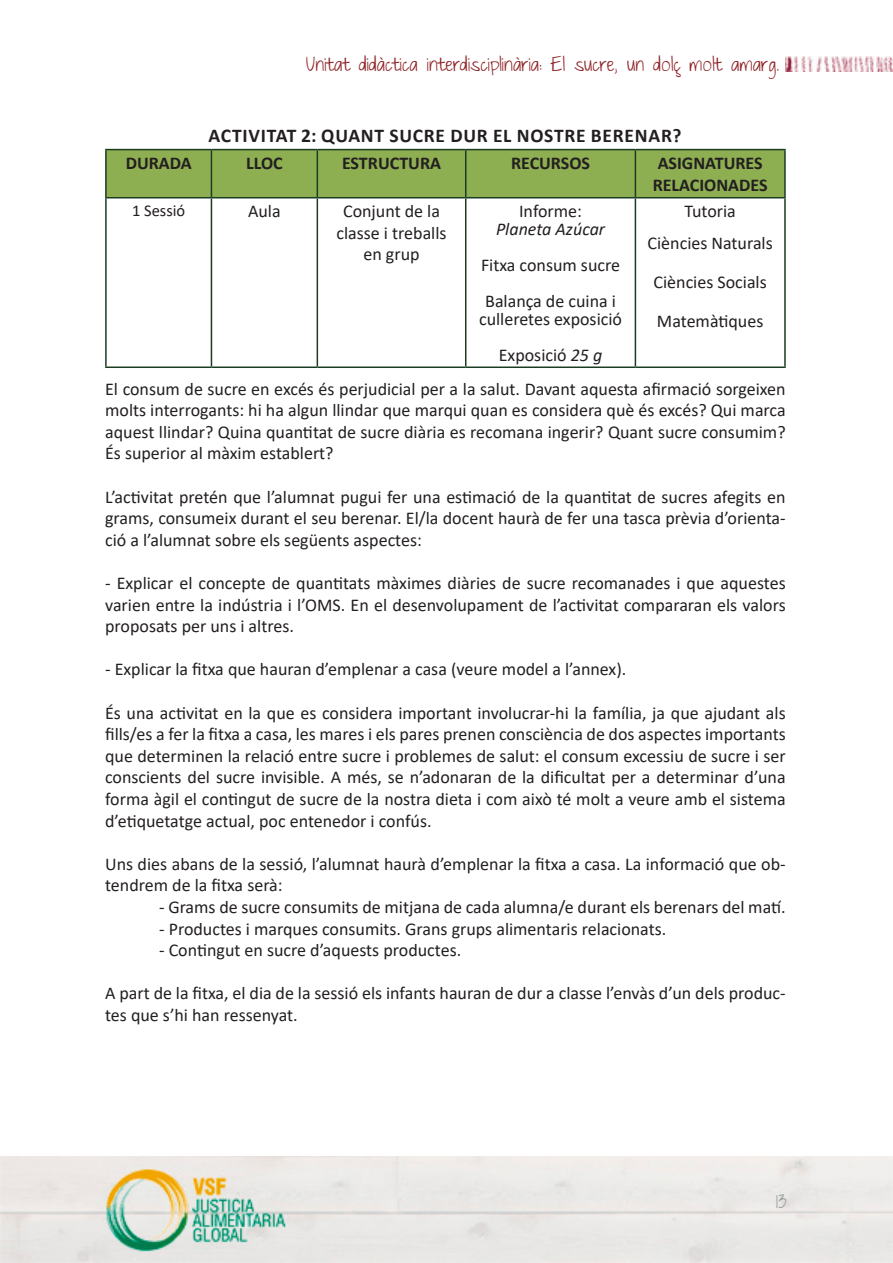
<style>
.page{position:relative;width:893px;height:1263px;background:#fff}
.page>*{position:absolute;margin:0;border:0;box-sizing:border-box;transform-origin:0 0}
.t1{font:700 19.5px "Calibri";letter-spacing:.04em;color:#231f20}
.t2{font:18px/21.6px "Calibri";color:#231f20;text-align:justify}
.t3{font:18px "Just The Way You Are";color:#8f2326}
.t4{font:700 18px "Calibri";color:#231f20}
.t5{font:italic 18px "Calibri";color:#231f20}
.t6{font:18px "Just The Way You Are";color:#939598}
.t7{font:16.5px "Calibri";color:#231f20}
.s1{font-style:italic}
</style>
<div class="page">
<img style="left:0;top:1156px;width:893px;height:107px">
<img style="left:786px;top:56px;width:106px;height:15px">
<div style="left:107px;top:150px;width:677px;height:47px;background:#8eae52"></div>
<hr style="left:105px;top:149px;width:106px;height:1px;background:#1b3c22">
<hr style="left:105px;top:150px;width:2px;height:47px;background:#1b3c22">
<hr style="left:211px;top:149px;width:106px;height:1px;background:#1b3c22">
<hr style="left:211px;top:150px;width:1px;height:47px;background:#1b3c22">
<hr style="left:317px;top:149px;width:149px;height:1px;background:#1b3c22">
<hr style="left:317px;top:150px;width:1px;height:47px;background:#1b3c22">
<hr style="left:466px;top:149px;width:169px;height:1px;background:#1b3c22">
<hr style="left:465px;top:150px;width:1px;height:47px;background:#1b3c22">
<hr style="left:635px;top:149px;width:151px;height:1px;background:#1b3c22">
<hr style="left:635px;top:150px;width:1px;height:47px;background:#1b3c22">
<hr style="left:784px;top:150px;width:2px;height:47px;background:#1b3c22">
<hr style="left:105px;top:197px;width:106px;height:1px;background:#1b3c22">
<hr style="left:105px;top:198px;width:2px;height:168px;background:#1b3c22">
<hr style="left:211px;top:197px;width:106px;height:1px;background:#1b3c22">
<hr style="left:211px;top:198px;width:1px;height:168px;background:#1b3c22">
<hr style="left:317px;top:197px;width:149px;height:1px;background:#1b3c22">
<hr style="left:317px;top:198px;width:1px;height:168px;background:#1b3c22">
<hr style="left:466px;top:197px;width:169px;height:1px;background:#1b3c22">
<hr style="left:465px;top:198px;width:1px;height:168px;background:#1b3c22">
<hr style="left:635px;top:197px;width:151px;height:1px;background:#1b3c22">
<hr style="left:635px;top:198px;width:1px;height:168px;background:#1b3c22">
<hr style="left:784px;top:198px;width:2px;height:168px;background:#1b3c22">
<hr style="left:105px;top:366px;width:106px;height:2px;background:#1b3c22">
<hr style="left:211px;top:366px;width:106px;height:2px;background:#1b3c22">
<hr style="left:317px;top:366px;width:149px;height:2px;background:#1b3c22">
<hr style="left:466px;top:366px;width:169px;height:2px;background:#1b3c22">
<hr style="left:635px;top:366px;width:151px;height:2px;background:#1b3c22">
<p class="t3" style="left:306px;top:54px;width:474px">Unitat didàctica interdisciplinària: El sucre, un dolç molt amarg.</p>
<p class="t1" style="left:209px;top:122px;width:474px">ACTIVITAT 2: QUANT SUCRE DUR EL NOSTRE BERENAR?</p>
<p class="t4" style="left:126px;top:150px;width:67px">DURADA</p>
<p class="t4" style="left:246px;top:150px;width:38px">LLOC</p>
<p class="t4" style="left:342px;top:150px;width:101px">ESTRUCTURA</p>
<p class="t4" style="left:511px;top:150px;width:81px">RECURSOS</p>
<p class="t4" style="left:658px;top:150px;width:106px">ASIGNATURES</p>
<p class="t4" style="left:653px;top:172px;width:116px">RELACIONADES</p>
<p class="t7" style="left:132px;top:199px;width:55px">1 Sessió</p>
<p class="t2" style="left:248px;top:200px;width:34px">Aula</p>
<p class="t2" style="left:343px;top:200px;width:98px">Conjunt de la</p>
<p class="t2" style="left:336px;top:222px;width:112px">classe i treballs</p>
<p class="t2" style="left:363px;top:243px;width:58px">en grup</p>
<p class="t2" style="left:519px;top:200px;width:64px">Informe:</p>
<p class="t5" style="left:496px;top:217px;width:111px">Planeta Azúcar</p>
<p class="t2" style="left:481px;top:254px;width:141px">Fitxa consum sucre</p>
<p class="t2" style="left:479px;top:292px;width:144px;line-height:18px;text-align:center">Balança de cuina i culleretes exposició</p>
<p class="t2" style="left:499px;top:344px;width:105px">Exposició <span class="s1">25 g</span></p>
<p class="t2" style="left:684px;top:200px;width:53px">Tutoria</p>
<p class="t2" style="left:648px;top:231px;width:127px">Ciències Naturals</p>
<p class="t2" style="left:654px;top:270px;width:115px">Ciències Socials</p>
<p class="t2" style="left:657px;top:309px;width:108px">Matemàtiques</p>
<p class="t2" style="left:105px;top:377px;width:682px">El consum de sucre en excés és perjudicial per a la salut. Davant aquesta afirmació sorgeixen molts interrogants: hi ha algun llindar que marqui quan es considera què és excés? Qui marca aquest llindar? Quina quantitat de sucre diària es recomana ingerir? Quant sucre consumim?<br>És superior al màxim establert?</p>
<p class="t2" style="left:105px;top:485px;width:682px">L’activitat pretén que l’alumnat pugui fer una estimació de la quantitat de sucres afegits en grams, consumeix durant el seu berenar. El/la docent haurà de fer una tasca prèvia d’orienta&shy;ció a l’alumnat sobre els següents aspectes:</p>
<p class="t2" style="left:105px;top:572px;width:682px">- Explicar el concepte de quantitats màximes diàries de sucre recomanades i que aquestes varien entre la indústria i l’OMS. En el desenvolupament de l’activitat compararan els valors proposats per uns i altres.</p>
<p class="t2" style="left:105px;top:658px;width:523px">- Explicar la fitxa que hauran d’emplenar a casa (veure model a l’annex).</p>
<p class="t2" style="left:105px;top:701px;width:682px">És una activitat en la que es considera important involucrar-hi la família, ja que ajudant als fills/es a fer la fitxa a casa, les mares i els pares prenen consciència de dos aspectes importants que determinen la relació entre sucre i problemes de salut: el consum excessiu de sucre i ser conscients del sucre invisible. A més, se n’adonaran de la dificultat per a determinar d’una forma àgil el contingut de sucre de la nostra dieta i com això té molt a veure amb el sistema d’etiquetatge actual, poc entenedor i confús.</p>
<p class="t2" style="left:105px;top:852px;width:682px">Uns dies abans de la sessió, l’alumnat haurà d’emplenar la fitxa a casa. La informació que ob&shy;tendrem de la fitxa serà:</p>
<p class="t2" style="left:159px;top:896px;width:628px">- Grams de sucre consumits de mitjana de cada alumna/e durant els berenars del matí.</p>
<p class="t2" style="left:159px;top:917px;width:509px">- Productes i marques consumits. Grans grups alimentaris relacionats.</p>
<p class="t2" style="left:159px;top:939px;width:304px">- Contingut en sucre d’aquests productes.</p>
<p class="t2" style="left:105px;top:982px;width:682px">A part de la fitxa, el dia de la sessió els infants hauran de dur a classe l’envàs d’un dels produc&shy;tes que s’hi han ressenyat.</p>
<p class="t6" style="left:776px;top:1191px;width:12px">13</p>
</div>
